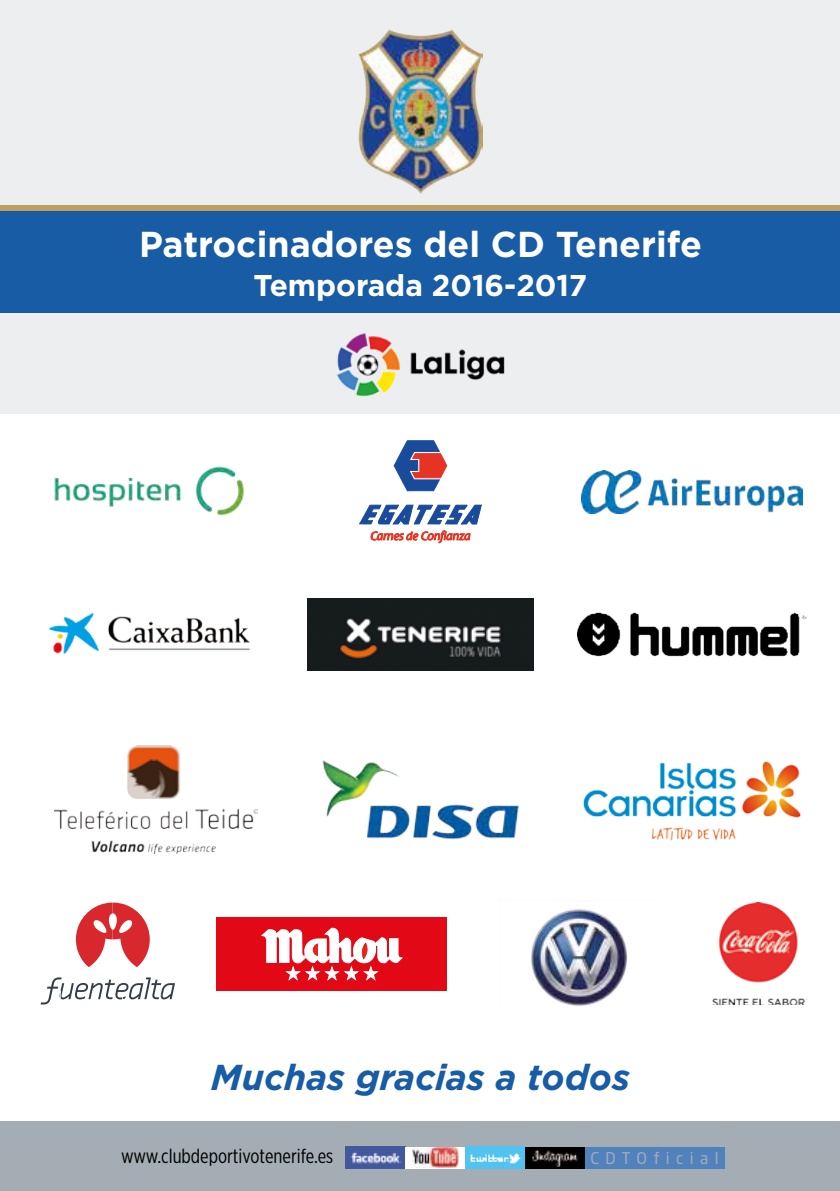
<style>
.page{position:relative;width:840px;height:1191px;background:#fff}
.page>*{position:absolute;margin:0;border:0;box-sizing:border-box;transform-origin:0 0}
.t1{font:700 36px "Gotham";color:#fff}
.t2{font:italic 700 36px "Gotham";color:#175ca4}
.t3{font:700 30px "Gotham";color:#fff}
.t4{font:20px "Gotham X Narrow";color:#000}
.t5{font:16px "Neo Sans Std";letter-spacing:.395em;color:#a3adb3}
</style>
<div class="page">
<div style="left:0;top:0;width:839px;height:413px;background:#edeef0"></div>
<div style="left:0;top:205px;width:839px;height:22px;background:#be9f62"></div>
<div style="left:0;top:1121px;width:839px;height:70px;background:#a3adb3"></div>
<div style="left:0;top:211px;width:839px;height:102px;background:#175ca4"></div>
<img style="left:345px;top:1146px;width:60px;height:22px">
<img style="left:465px;top:1146px;width:60px;height:22px">
<div style="left:405px;top:1146px;width:60px;height:22px;background:#fff"></div>
<img style="left:412px;top:1147px;width:46px;height:20px">
<div style="left:584px;top:1146px;width:140px;height:22px;background:#5182be"></div>
<div style="left:525px;top:1146px;width:59px;height:22px;background:#000"></div>
<img style="left:532px;top:1149px;width:46px;height:17px">
<img style="left:54px;top:466px;width:190px;height:50px">
<svg style="left:394px;top:440px;width:52px;height:51px"></svg>
<svg style="left:359px;top:505px;width:122px;height:19px"></svg>
<svg style="left:370px;top:530px;width:100px;height:13px"></svg>
<img style="left:581px;top:470px;width:221px;height:43px">
<svg style="left:41px;top:977px;width:134px;height:27px"></svg>
<svg style="left:76px;top:902px;width:74px;height:65px"></svg>
<div style="left:216px;top:916px;width:231px;height:74px;background:#e30816"></div>
<svg style="left:261px;top:928px;width:141px;height:51px"></svg>
<img style="left:531px;top:909px;width:97px;height:97px">
<img style="left:307px;top:598px;width:226px;height:72px">
<img style="left:577px;top:612px;width:229px;height:45px">
<img style="left:48px;top:612px;width:202px;height:43px">
<img style="left:322px;top:760px;width:197px;height:80px">
<img style="left:583px;top:761px;width:218px;height:80px">
<img style="left:358px;top:30px;width:124px;height:164px">
<img style="left:312px;top:333px;width:216px;height:81px">
<img style="left:712px;top:903px;width:95px;height:102px">
<img style="left:54px;top:745px;width:203px;height:108px">
<h1 class="t1" style="left:139px;top:220px;width:564px">Patrocinadores del CD Tenerife</h1>
<h2 class="t3" style="left:253px;top:265px;width:335px">Temporada 2016-2017</h2>
<h1 class="t2" style="left:211px;top:1053px;width:420px">Muchas gracias a todos</h1>
<p class="t4" style="left:121px;top:1143px;width:213px">www.clubdeportivotenerife.es</p>
<p class="t5" style="left:590px;top:1147px;width:130px">CDTOficial</p>
</div>
